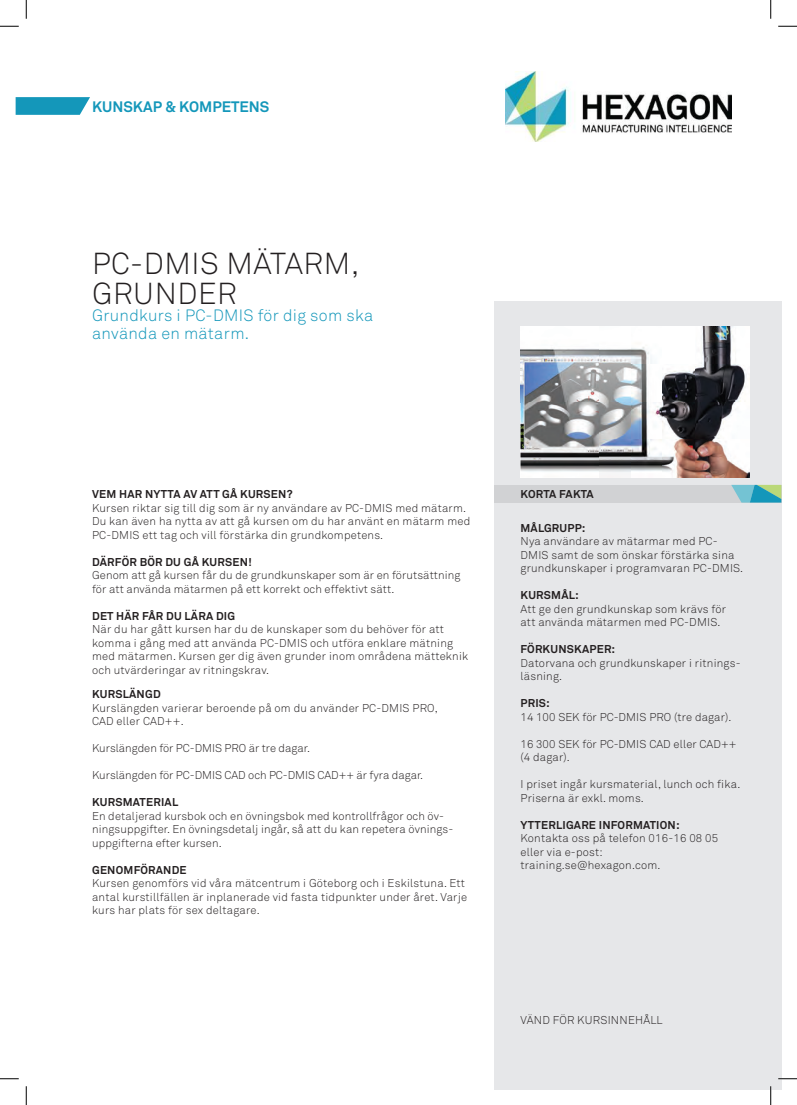
<style>
.page{position:relative;width:797px;height:1105px;background:#fff}
.page>*{position:absolute;margin:0;border:0;box-sizing:border-box;transform-origin:0 0}
.t1{font:30px/30px "Akkurat Light Pro";letter-spacing:.02em;color:#231f20}
.t2{font:16.25px/17.5px "Akkurat Light Pro";letter-spacing:.02em;color:#1497ba}
.t3{font:700 15px "Akkurat Pro";color:#1497ba}
.t4{font:11.25px/13.5px "Akkurat Light Pro";letter-spacing:.02em;color:#231f20}
.t5{font:700 11.25px "Akkurat Pro";letter-spacing:.02em;color:#231f20}
.t6{font:11.25px/13.2px "Akkurat Light Pro";color:#231f20}
</style>
<div class="page">
<div style="left:494px;top:301px;width:287px;height:788px;background:#e6e7e9"></div>
<div style="left:494px;top:485px;width:287px;height:18px;background:#d1d2d4"></div>
<svg style="left:16px;top:97px;width:74px;height:18px"></svg>
<svg style="left:731px;top:485px;width:50px;height:18px"></svg>
<img style="left:520px;top:327px;width:79px;height:75px">
<img style="left:520px;top:402px;width:79px;height:76px">
<img style="left:599px;top:327px;width:150px;height:151px">
<svg style="left:0;top:25px;width:19px;height:2px"></svg>
<svg style="left:778px;top:25px;width:19px;height:2px"></svg>
<svg style="left:0;top:1078px;width:19px;height:1px"></svg>
<svg style="left:778px;top:1078px;width:19px;height:1px"></svg>
<svg style="left:25px;top:0;width:2px;height:19px"></svg>
<svg style="left:25px;top:1086px;width:2px;height:19px"></svg>
<svg style="left:770px;top:0;width:1px;height:19px"></svg>
<svg style="left:770px;top:1086px;width:1px;height:19px"></svg>
<img style="left:505px;top:72px;width:226px;height:69px">
<h3 class="t3" style="left:92px;top:97px;width:179px">KUNSKAP &amp; KOMPETENS</h3>
<h1 class="t1" style="left:92px;top:249px;width:268px">PC-DMIS MÄTARM,<br>GRUNDER</h1>
<h2 class="t2" style="left:92px;top:307px;width:282px">Grundkurs i PC-DMIS för dig som ska använda en mätarm.</h2>
<p class="t5" style="left:92px;top:487px;width:202px">VEM HAR NYTTA AV ATT GÅ KURSEN?</p>
<p class="t4" style="left:92px;top:501px;width:380px">Kursen riktar sig till dig som är ny användare av PC-DMIS med mätarm.<br>Du kan även ha nytta av att gå kursen om du har använt en mätarm med<br>PC-DMIS ett tag och vill förstärka din grundkompetens.</p>
<p class="t5" style="left:92px;top:555px;width:161px">DÄRFÖR BÖR DU GÅ KURSEN!</p>
<p class="t4" style="left:92px;top:569px;width:370px">Genom att gå kursen får du de grundkunskaper som är en förutsättning för att använda mätarmen på ett korrekt och effektivt sätt.</p>
<p class="t5" style="left:92px;top:609px;width:145px">DET HÄR FÅR DU LÄRA DIG</p>
<p class="t4" style="left:92px;top:623px;width:377px">När du har gått kursen har du de kunskaper som du behöver för att komma i gång med att använda PC-DMIS och utföra enklare mätning med mätarmen. Kursen ger dig även grunder inom områdena mätteknik och utvärderingar av ritningskrav.</p>
<p class="t5" style="left:92px;top:687px;width:70px">KURSLÄNGD</p>
<p class="t4" style="left:92px;top:701px;width:347px">Kurslängden varierar beroende på om du använder PC-DMIS PRO,<br>CAD eller CAD++.</p>
<p class="t6" style="left:92px;top:742px;width:219px">Kurslängden för PC-DMIS PRO är tre dagar.</p>
<p class="t6" style="left:92px;top:769px;width:333px">Kurslängden för PC-DMIS CAD och PC-DMIS CAD++ är fyra dagar.</p>
<p class="t5" style="left:92px;top:795px;width:88px">KURSMATERIAL</p>
<p class="t4" style="left:92px;top:809px;width:363px">En detaljerad kursbok och en övningsbok med kontrollfrågor och öv&shy;ningsuppgifter. En övningsdetalj ingår, så att du kan repetera övnings&shy;uppgifterna efter kursen.</p>
<p class="t5" style="left:92px;top:863px;width:96px">GENOMFÖRANDE</p>
<p class="t4" style="left:92px;top:877px;width:376px">Kursen genomförs vid våra mätcentrum i Göteborg och i Eskilstuna. Ett antal kurstillfällen är inplanerade vid fasta tidpunkter under året. Varje kurs har plats för sex deltagare.</p>
<p class="t5" style="left:520px;top:487px;width:75px">KORTA FAKTA</p>
<p class="t5" style="left:520px;top:521px;width:66px">MÅLGRUPP:</p>
<p class="t4" style="left:520px;top:535px;width:224px">Nya användare av mätarmar med PC-<br>DMIS samt de som önskar förstärka sina grundkunskaper i programvaran PC-DMIS.</p>
<p class="t5" style="left:520px;top:588px;width:60px">KURSMÅL:</p>
<p class="t4" style="left:520px;top:602px;width:207px">Att ge den grundkunskap som krävs för att använda mätarmen med PC-DMIS.</p>
<p class="t5" style="left:520px;top:642px;width:96px">FÖRKUNSKAPER:</p>
<p class="t4" style="left:520px;top:656px;width:222px">Datorvana och grundkunskaper i ritnings&shy;läsning.</p>
<p class="t5" style="left:520px;top:696px;width:31px">PRIS:</p>
<p class="t6" style="left:520px;top:711px;width:212px">14 100 SEK för PC-DMIS PRO (tre dagar).</p>
<p class="t6" style="left:520px;top:738px;width:217px">16 300 SEK för PC-DMIS CAD eller CAD++ (4 dagar).</p>
<p class="t4" style="left:520px;top:778px;width:221px">I priset ingår kursmaterial, lunch och fika.<br>Priserna är exkl. moms.</p>
<p class="t5" style="left:520px;top:818px;width:161px">YTTERLIGARE INFORMATION:</p>
<p class="t4" style="left:520px;top:832px;width:199px">Kontakta oss på telefon 016-16 08 05 eller via e-post: training.se@hexagon.com.</p>
<p class="t4" style="left:520px;top:1014px;width:144px">VÄND FÖR KURSINNEHÅLL</p>
</div>
